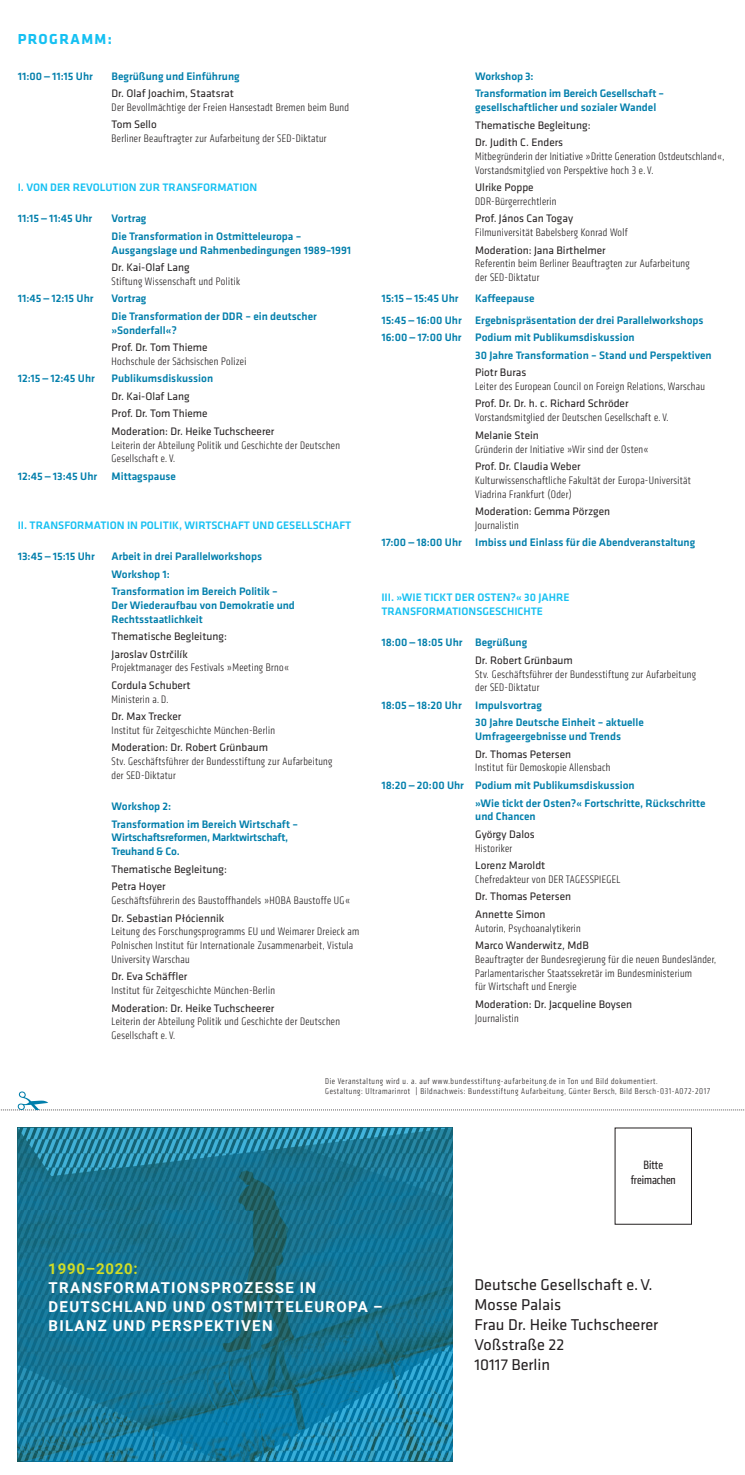
<style>
.page{position:relative;width:745px;height:1475px;background:#fff}
.page>*{position:absolute;margin:0;border:0;box-sizing:border-box;transform-origin:0 0}
.t1{font:16.25px/20px "Klavika";color:#231f20}
.t2{font:700 15px/18.8px "Roboto";letter-spacing:.085em;color:#fff}
.t3{font:700 15px "Roboto";letter-spacing:.05em;color:#d2dd25}
.t4{font:700 15px "Klavika";letter-spacing:.09em;color:#15c0f2}
.t5{font:condensed 12.5px/15px "Klavika";color:#231f20;text-align:center}
.t6{font:300 condensed 11.25px/13.8px "Klavika";letter-spacing:.03em;color:#231f20}
.t7{font:500 11.25px/17.5px "Klavika";color:#007eab}
.t8{font:11.25px/17.5px "Klavika";color:#231f20}
.t9{font:500 11.25px/13.8px "Klavika";color:#15c0f2}
.t10{font:500 11.25px/13.8px "Klavika";letter-spacing:-.02em;color:#007eab}
.t11{font:300 condensed 8.75px/10px "Klavika";letter-spacing:.07em;color:#231f20}
</style>
<div class="page">
<svg style="left:0;top:1091px;width:745px;height:19px"></svg>
<svg style="left:18px;top:1127px;width:435px;height:334px;background:#187695"></svg>
<h2 class="t4" style="left:18px;top:28px;width:95px">PROGRAMM:</h2>
<p class="t7" style="left:18px;top:67px;width:77px">11:00—11:15 Uhr</p>
<p class="t7" style="left:111px;top:67px;width:129px">Begrüßung und Einführung</p>
<p class="t8" style="left:111px;top:84px;width:124px">Dr. Olaf Joachim, Staatsrat</p>
<p class="t6" style="left:111px;top:100px;width:239px">Der Bevollmächtige der Freien Hansestadt Bremen beim Bund</p>
<p class="t8" style="left:111px;top:116px;width:47px">Tom Sello</p>
<p class="t6" style="left:111px;top:132px;width:216px">Berliner Beauftragter zur Aufarbeitung der SED-Diktatur</p>
<p class="t9" style="left:18px;top:180px;width:241px">I. VON DER REVOLUTION ZUR TRANSFORMATION</p>
<p class="t7" style="left:18px;top:209px;width:76px">11:15—11:45 Uhr</p>
<p class="t7" style="left:111px;top:209px;width:191px">Vortrag<br>Die Transformation in Ostmitteleuropa –</p>
<p class="t7" style="left:111px;top:241px;width:241px">Ausgangslage und Rahmenbedingungen 1989–1991</p>
<p class="t8" style="left:111px;top:258px;width:80px">Dr. Kai-Olaf Lang</p>
<p class="t6" style="left:111px;top:274px;width:130px">Stiftung Wissenschaft und Politik</p>
<p class="t7" style="left:18px;top:289px;width:77px">11:45—12:15 Uhr</p>
<p class="t7" style="left:111px;top:289px;width:207px">Vortrag<br>Die Transformation der DDR – ein deutscher</p>
<p class="t7" style="left:111px;top:321px;width:67px">»Sonderfall«?</p>
<p class="t8" style="left:111px;top:338px;width:97px">Prof. Dr. Tom Thieme</p>
<p class="t6" style="left:111px;top:354px;width:136px">Hochschule der Sächsischen Polizei</p>
<p class="t7" style="left:18px;top:369px;width:79px">12:15—12:45 Uhr</p>
<p class="t7" style="left:111px;top:369px;width:103px">Publikumsdiskussion</p>
<p class="t8" style="left:111px;top:387px;width:164px">Dr. Kai-Olaf Lang<br>Prof. Dr. Tom Thieme<br>Moderation: Dr. Heike Tuchscheerer</p>
<p class="t6" style="left:111px;top:438px;width:230px">Leiterin der Abteilung Politik und Geschichte der Deutschen<br>Gesellschaft e. V.</p>
<p class="t7" style="left:18px;top:467px;width:81px">12:45—13:45 Uhr</p>
<p class="t7" style="left:111px;top:467px;width:66px">Mittagspause</p>
<p class="t9" style="left:18px;top:518px;width:335px">II. TRANSFORMATION IN POLITIK, WIRTSCHAFT UND GESELLSCHAFT</p>
<p class="t7" style="left:18px;top:547px;width:79px">13:45—15:15 Uhr</p>
<p class="t7" style="left:111px;top:547px;width:168px">Arbeit in drei Parallelworkshops<br>Workshop 1:<br>Transformation im Bereich Politik –</p>
<p class="t7" style="left:111px;top:598px;width:185px;line-height:13.8px">Der Wiederaufbau von Demokratie und<br>Rechtsstaatlichkeit</p>
<p class="t8" style="left:111px;top:627px;width:117px">Thematische Begleitung:<br>Jaroslav Ostrčilík</p>
<p class="t6" style="left:111px;top:660px;width:179px">Projektmanager des Festivals »Meeting Brno«</p>
<p class="t8" style="left:111px;top:676px;width:80px">Cordula Schubert</p>
<p class="t6" style="left:111px;top:692px;width:58px">Ministerin a. D.</p>
<p class="t8" style="left:111px;top:707px;width:71px">Dr. Max Trecker</p>
<p class="t6" style="left:111px;top:723px;width:165px">Institut für Zeitgeschichte München-Berlin</p>
<p class="t8" style="left:111px;top:738px;width:158px">Moderation: Dr. Robert Grünbaum</p>
<p class="t6" style="left:111px;top:754px;width:222px">Stv. Geschäftsführer der Bundesstiftung zur Aufarbeitung der SED-Diktatur</p>
<p class="t7" style="left:111px;top:797px;width:188px">Workshop 2:<br>Transformation im Bereich Wirtschaft –</p>
<p class="t10" style="left:111px;top:830px;width:178px">Wirtschaftsreformen, Marktwirtschaft,<br>Treuhand &amp; Co.</p>
<p class="t8" style="left:111px;top:859px;width:117px">Thematische Begleitung:<br>Petra Hoyer</p>
<p class="t6" style="left:111px;top:893px;width:240px">Geschäftsführerin des Baustoffhandels »HOBA Baustoffe UG«</p>
<p class="t8" style="left:111px;top:908px;width:114px">Dr. Sebastian Płóciennik</p>
<p class="t6" style="left:111px;top:924px;width:249px">Leitung des Forschungsprogramms EU und Weimarer Dreieck am<br>Polnischen Institut für Internationale Zusammenarbeit, Vistula<br>University Warschau</p>
<p class="t8" style="left:111px;top:967px;width:77px">Dr. Eva Schäffler</p>
<p class="t6" style="left:111px;top:983px;width:165px">Institut für Zeitgeschichte München-Berlin</p>
<p class="t8" style="left:111px;top:998px;width:164px">Moderation: Dr. Heike Tuchscheerer</p>
<p class="t6" style="left:111px;top:1014px;width:230px">Leiterin der Abteilung Politik und Geschichte der Deutschen<br>Gesellschaft e. V.</p>
<p class="t7" style="left:475px;top:67px;width:190px">Workshop 3:<br>Transformation im Bereich Gesellschaft –</p>
<p class="t7" style="left:475px;top:98px;width:182px">gesellschaftlicher und sozialer Wandel</p>
<p class="t8" style="left:475px;top:116px;width:117px">Thematische Begleitung:<br>Dr. Judith C. Enders</p>
<p class="t6" style="left:475px;top:149px;width:251px">Mitbegründerin der Initiative »Dritte Generation Ostdeutschland«,<br>Vorstandsmitglied von Perspektive hoch 3 e. V.</p>
<p class="t8" style="left:475px;top:178px;width:60px">Ulrike Poppe</p>
<p class="t6" style="left:475px;top:194px;width:83px">DDR-Bürgerrechtlerin</p>
<p class="t8" style="left:475px;top:209px;width:99px">Prof. János Can Togay</p>
<p class="t6" style="left:475px;top:226px;width:154px">Filmuniversität Babelsberg Konrad Wolf</p>
<p class="t8" style="left:475px;top:241px;width:132px">Moderation: Jana Birthelmer</p>
<p class="t6" style="left:475px;top:257px;width:216px">Referentin beim Berliner Beauftragten zur Aufarbeitung der SED-Diktatur</p>
<p class="t7" style="left:381px;top:288px;width:323px;line-height:21.2px;text-indent:94px">Kaffeepause<br>15:45—16:00 Uhr Ergebnispräsentation der drei Parallelworkshops</p>
<p class="t7" style="left:475px;top:328px;width:238px;text-indent:-94px">16:00—17:00 Uhr Podium mit Publikumsdiskussion<br>30 Jahre Transformation – Stand und Perspektiven</p>
<p class="t8" style="left:475px;top:363px;width:53px">Piotr Buras</p>
<p class="t6" style="left:475px;top:379px;width:231px">Leiter des European Council on Foreign Relations, Warschau</p>
<p class="t8" style="left:475px;top:394px;width:155px">Prof. Dr. Dr. h. c. Richard Schröder</p>
<p class="t6" style="left:475px;top:411px;width:195px">Vorstandsmitglied der Deutschen Gesellschaft e. V.</p>
<p class="t8" style="left:475px;top:426px;width:65px">Melanie Stein</p>
<p class="t6" style="left:475px;top:442px;width:175px">Gründerin der Initiative »Wir sind der Osten«</p>
<p class="t8" style="left:475px;top:457px;width:107px">Prof. Dr. Claudia Weber</p>
<p class="t6" style="left:475px;top:473px;width:217px">Kulturwissenschaftliche Fakultät der Europa-Universität<br>Viadrina Frankfurt (Oder)</p>
<p class="t8" style="left:475px;top:502px;width:136px">Moderation: Gemma Pörzgen</p>
<p class="t6" style="left:475px;top:518px;width:45px">Journalistin</p>
<p class="t7" style="left:381px;top:533px;width:315px">17:00—18:00 Uhr Imbiss und Einlass für die Abendveranstaltung</p>
<p class="t7" style="left:381px;top:289px;width:79px">15:15—15:45 Uhr</p>
<p class="t9" style="left:381px;top:590px;width:189px">III. »WIE TICKT DER OSTEN?« 30 JAHRE<br>TRANSFORMATIONSGESCHICHTE</p>
<p class="t7" style="left:381px;top:633px;width:147px">18:00—18:05 Uhr Begrüßung</p>
<p class="t8" style="left:475px;top:651px;width:99px">Dr. Robert Grünbaum</p>
<p class="t6" style="left:475px;top:667px;width:222px">Stv. Geschäftsführer der Bundesstiftung zur Aufarbeitung der SED-Diktatur</p>
<p class="t7" style="left:475px;top:696px;width:170px;text-indent:-94px">18:05—18:20 Uhr Impulsvortrag<br>30 Jahre Deutsche Einheit – aktuelle</p>
<p class="t7" style="left:475px;top:727px;width:147px">Umfrageergebnisse und Trends</p>
<p class="t8" style="left:475px;top:744px;width:97px">Dr. Thomas Petersen</p>
<p class="t6" style="left:475px;top:761px;width:137px">Institut für Demoskopie Allensbach</p>
<p class="t7" style="left:475px;top:776px;width:231px;text-indent:-94px">18:20—20:00 Uhr Podium mit Publikumsdiskussion<br>»Wie tickt der Osten?« Fortschritte, Rückschritte</p>
<p class="t7" style="left:475px;top:807px;width:62px">und Chancen</p>
<p class="t8" style="left:475px;top:824px;width:61px">György Dalos</p>
<p class="t6" style="left:475px;top:841px;width:38px">Historiker</p>
<p class="t8" style="left:475px;top:856px;width:72px">Lorenz Maroldt</p>
<p class="t6" style="left:475px;top:872px;width:147px">Chefredakteur von DER TAGESSPIEGEL</p>
<p class="t8" style="left:475px;top:887px;width:97px">Dr. Thomas Petersen<br>Annette Simon</p>
<p class="t6" style="left:475px;top:921px;width:107px">Autorin, Psychoanalytikerin</p>
<p class="t8" style="left:475px;top:936px;width:115px">Marco Wanderwitz, MdB</p>
<p class="t6" style="left:475px;top:952px;width:242px">Beauftragter der Bundesregierung für die neuen Bundesländer,<br>Parlamentarischer Staatssekretär im Bundesministerium<br>für Wirtschaft und Energie</p>
<p class="t8" style="left:475px;top:994px;width:158px">Moderation: Dr. Jacqueline Boysen</p>
<p class="t6" style="left:475px;top:1011px;width:45px">Journalistin</p>
<p class="t11" style="left:325px;top:1076px;width:386px">Die Veranstaltung wird u. a. auf www.bundesstiftung-aufarbeitung.de in Ton und Bild dokumentiert.<br>Gestaltung: Ultramarinrot | Bildnachweis: Bundesstiftung Aufarbeitung, Günter Bersch, Bild Bersch-031-A072-2017</p>
<h2 class="t3" style="left:48px;top:1258px;width:91px">1990–2020:</h2>
<h2 class="t2" style="left:49px;top:1277px;width:335px">TRANSFORMATIONSPROZESSE IN<br>DEUTSCHLAND UND OSTMITTELEUROPA –<br>BILANZ UND PERSPEKTIVEN</h2>
<p class="t5" style="left:630px;top:1157px;width:47px">Bitte freimachen</p>
<h1 class="t1" style="left:474px;top:1273px;width:185px">Deutsche Gesellschaft e.V.<br>Mosse Palais<br>Frau Dr. Heike Tuchscheerer<br>Voßstraße 22<br>10117 Berlin</h1>
</div>
